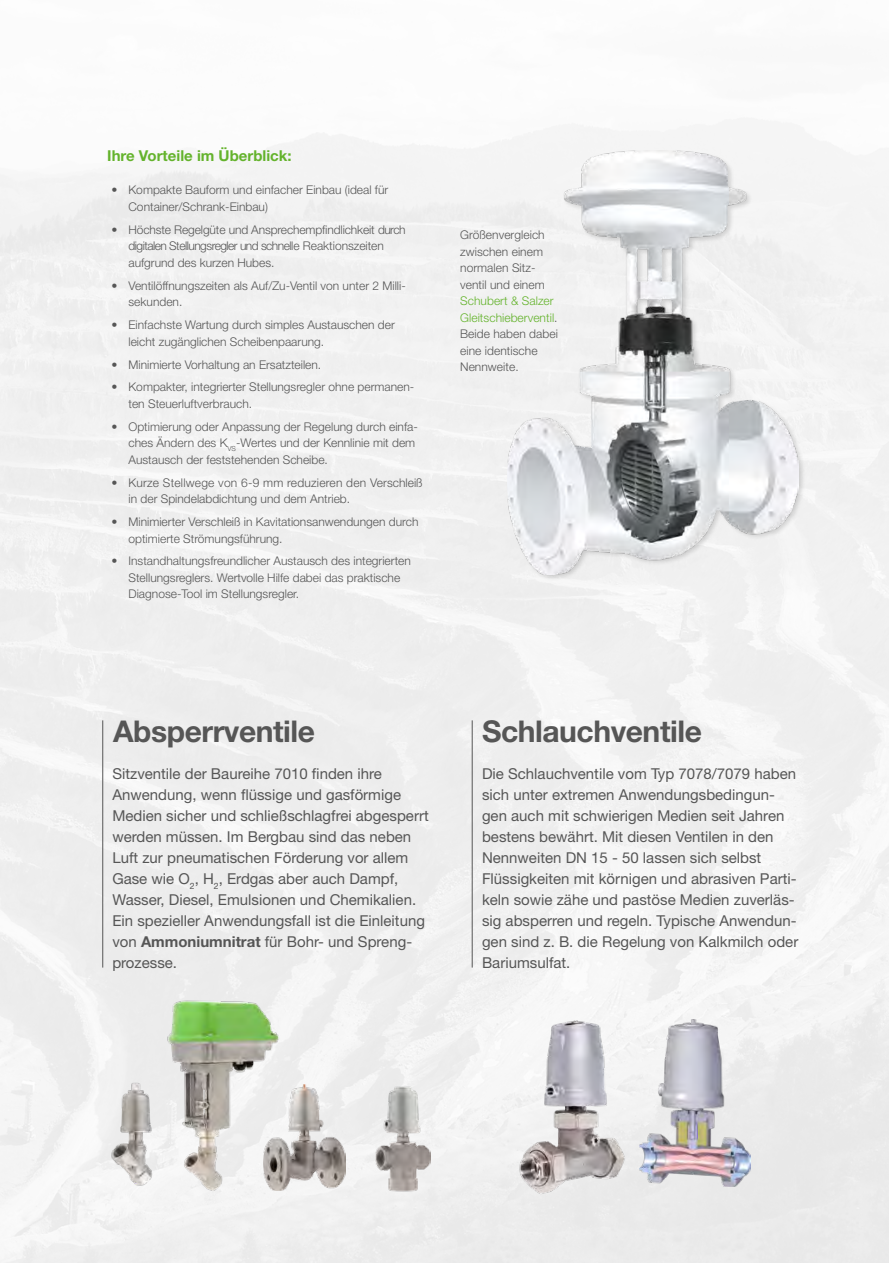
<style>
.page{position:relative;width:889px;height:1263px;background:#fff}
.page>*{position:absolute;margin:0;border:0;box-sizing:border-box;transform-origin:0 0}
.t1{font:700 30px "Helvetica Neue LT Std";letter-spacing:-.015em;color:#565656}
.t2{font:15px/21px "Helvetica Neue LT Std";color:#565656}
.t3{font:700 15px "Helvetica Neue LT Std";color:#64b32c}
.t4{font:300 12px/16.5px "Helvetica Neue LT Std";color:#565656}
.s1{color:#64b32c}
.s2{font-weight:700}
</style>
<div class="page">
<img style="left:107px;top:1080px;width:48px;height:107px">
<img style="left:166px;top:1000px;width:114px;height:193px">
<img style="left:263px;top:1084px;width:83px;height:107px">
<img style="left:375px;top:1087px;width:55px;height:105px">
<hr style="left:102px;top:720px;width:1px;height:247px;background:#565656">
<img style="left:639px;top:1019px;width:111px;height:167px">
<img style="left:519px;top:1019px;width:107px;height:176px">
<hr style="left:472px;top:720px;width:1px;height:247px;background:#565656">
<div style="left:459px;top:149px;width:346px;height:433px;background:#f0f0f0"></div>
<img style="left:507px;top:150px;width:291px;height:424px">
<p class="t3" style="left:107px;top:146px;width:186px">Ihre Vorteile im Überblick:</p>
<p class="t4" style="left:128px;top:182px;width:261px;text-indent:-17px">• Kompakte Bauform und einfacher Einbau (ideal für<br>Container/Schrank-Einbau)</p>
<p class="t4" style="left:128px;top:221px;width:278px;text-indent:-17px">• Höchste Regelgüte und Ansprechempfindlichkeit durch digitalen Stellungsregler und schnelle Reaktionszeiten aufgrund des kurzen Hubes.</p>
<p class="t4" style="left:128px;top:277px;width:277px;text-indent:-17px">• Ventilöffnungszeiten als Auf/Zu-Ventil von unter 2 Milli&shy;sekunden.</p>
<p class="t4" style="left:128px;top:316px;width:268px;text-indent:-17px">• Einfachste Wartung durch simples Austauschen der leicht zugänglichen Scheibenpaarung.</p>
<p class="t4" style="left:111px;top:356px;width:211px">• Minimierte Vorhaltung an Ersatzteilen.</p>
<p class="t4" style="left:128px;top:379px;width:287px;text-indent:-17px">• Kompakter, integrierter Stellungsregler ohne permanen&shy;ten Steuerluftverbrauch.</p>
<p class="t4" style="left:128px;top:418px;width:291px;text-indent:-17px">• Optimierung oder Anpassung der Regelung durch einfa&shy;ches Ändern des K<sub>VS</sub>-Wertes und der Kennlinie mit dem<br>Austausch der feststehenden Scheibe.</p>
<p class="t4" style="left:128px;top:474px;width:296px;text-indent:-17px">• Kurze Stellwege von 6-9 mm reduzieren den Verschleiß in der Spindelabdichtung und dem Antrieb.</p>
<p class="t4" style="left:128px;top:513px;width:291px;text-indent:-17px">• Minimierter Verschleiß in Kavitationsanwendungen durch optimierte Strömungsführung.</p>
<p class="t4" style="left:128px;top:553px;width:284px;text-indent:-17px">• Instandhaltungsfreundlicher Austausch des integrierten<br>Stellungsreglers. Wertvolle Hilfe dabei das praktische<br>Diagnose-Tool im Stellungsregler.</p>
<p class="t4" style="left:460px;top:226px;width:99px">Größenvergleich zwischen einem normalen Sitz&shy;ventil und einem<br><span class="s1">Schubert &amp; Salzer<br>Gleitschieberventil</span>.<br>Beide haben dabei eine identische<br>Nennweite.</p>
<p class="t1" style="left:113px;top:712px;width:203px">Absperrventile</p>
<p class="t2" style="left:112px;top:762px;width:318px">Sitzventile der Baureihe 7010 finden ihre Anwendung, wenn flüssige und gasförmige Medien sicher und schließschlagfrei abgesperrt werden müssen. Im Bergbau sind das neben Luft zur pneumatischen Förderung vor allem Gase wie O<sub>2</sub>, H<sub>2</sub>, Erdgas aber auch Dampf, Wasser, Diesel, Emulsionen und Chemikalien.<br>Ein spezieller Anwendungsfall ist die Einleitung von <span class="s2">Ammoniumnitrat</span> für Bohr- und Spreng&shy;prozesse.</p>
<p class="t1" style="left:482px;top:712px;width:221px">Schlauchventile</p>
<p class="t2" style="left:482px;top:762px;width:318px">Die Schlauchventile vom Typ 7078/7079 haben sich unter extremen Anwendungsbedingun&shy;gen auch mit schwierigen Medien seit Jahren bestens bewährt. Mit diesen Ventilen in den Nennweiten DN 15 - 50 lassen sich selbst Flüssigkeiten mit körnigen und abrasiven Parti&shy;keln sowie zähe und pastöse Medien zuverläs&shy;sig absperren und regeln. Typische Anwendun&shy;gen sind z. B. die Regelung von Kalkmilch oder Bariumsulfat.</p>
</div>
